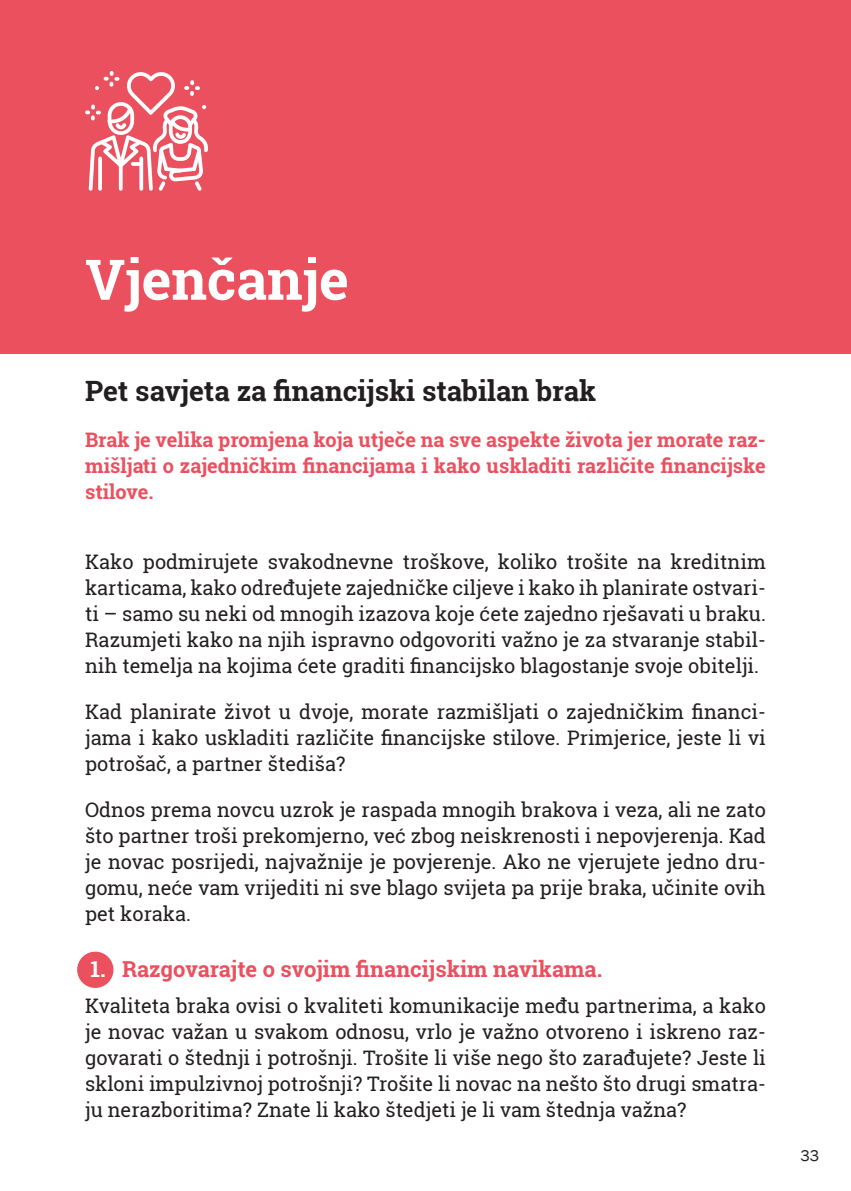
<style>
.page{position:relative;width:851px;height:1191px;background:#fff}
.page>*{position:absolute;margin:0;border:0;box-sizing:border-box;transform-origin:0 0}
.naslova_cjelina{font:700 56px "Roboto Slab";color:#fff}
.podnaslova_adiko{font:700 28px "Roboto Slab";color:#231f20}
.naslov_A{font:700 22px "Roboto Slab";color:#eb505e}
.t1{font:20px/26px "Roboto Slab";color:#231f20;text-align:justify}
.lead{font:700 20px/26px "Roboto Slab";color:#eb505e;text-align:justify}
.t2{font:16px "Franklin Gothic";color:#231f20}
.s1{color:#fff}
</style>
<div class="page">
<div style="left:77px;top:951px;width:36px;height:37px;background:#eb505e;border-radius:50%"></div>
<div style="left:0;top:0;width:850px;height:353px;background:#eb505e"></div>
<svg style="left:85px;top:71px;width:123px;height:120px"></svg>
<p class="naslova_cjelina" style="left:85px;top:241px;width:265px">Vjenčanje</p>
<p class="podnaslova_adiko" style="left:85px;top:371px;width:512px">Pet savjeta za financijski stabilan brak</p>
<p class="lead" style="left:85px;top:426px;width:682px">Brak je velika promjena koja utječe na sve aspekte života jer morate raz&shy;mišljati o zajedničkim financijama i kako uskladiti različite financijske stilove.</p>
<p class="t1" style="left:85px;top:548px;width:682px">Kako podmirujete svakodnevne troškove, koliko trošite na kreditnim karticama, kako određujete zajedničke ciljeve i kako ih planirate ostvari&shy;ti – samo su neki od mnogih izazova koje ćete zajedno rješavati u braku.<br>Razumjeti kako na njih ispravno odgovoriti važno je za stvaranje stabil&shy;nih temelja na kojima ćete graditi financijsko blagostanje svoje obitelji.</p>
<p class="t1" style="left:85px;top:698px;width:682px">Kad planirate život u dvoje, morate razmišljati o zajedničkim financi&shy;jama i kako uskladiti različite financijske stilove. Primjerice, jeste li vi potrošač, a partner štediša?</p>
<p class="t1" style="left:85px;top:796px;width:682px">Odnos prema novcu uzrok je raspada mnogih brakova i veza, ali ne zato što partner troši prekomjerno, već zbog neiskrenosti i nepovjerenja. Kad je novac posrijedi, najvažnije je povjerenje. Ako ne vjerujete jedno dru&shy;gomu, neće vam vrijediti ni sve blago svijeta pa prije braka, učinite ovih pet koraka.</p>
<p class="naslov_A" style="left:90px;top:954px;width:513px"><span class="s1">1.</span> Razgovarajte o svojim financijskim navikama.</p>
<p class="t1" style="left:85px;top:992px;width:682px">Kvaliteta braka ovisi o kvaliteti komunikacije među partnerima, a kako je novac važan u svakom odnosu, vrlo je važno otvoreno i iskreno raz&shy;govarati o štednji i potrošnji. Trošite li više nego što zarađujete? Jeste li skloni impulzivnoj potrošnji? Trošite li novac na nešto što drugi smatra&shy;ju nerazboritima? Znate li kako štedjeti je li vam štednja važna?</p>
<p class="t2" style="left:800px;top:1145px;width:20px">33</p>
</div>
